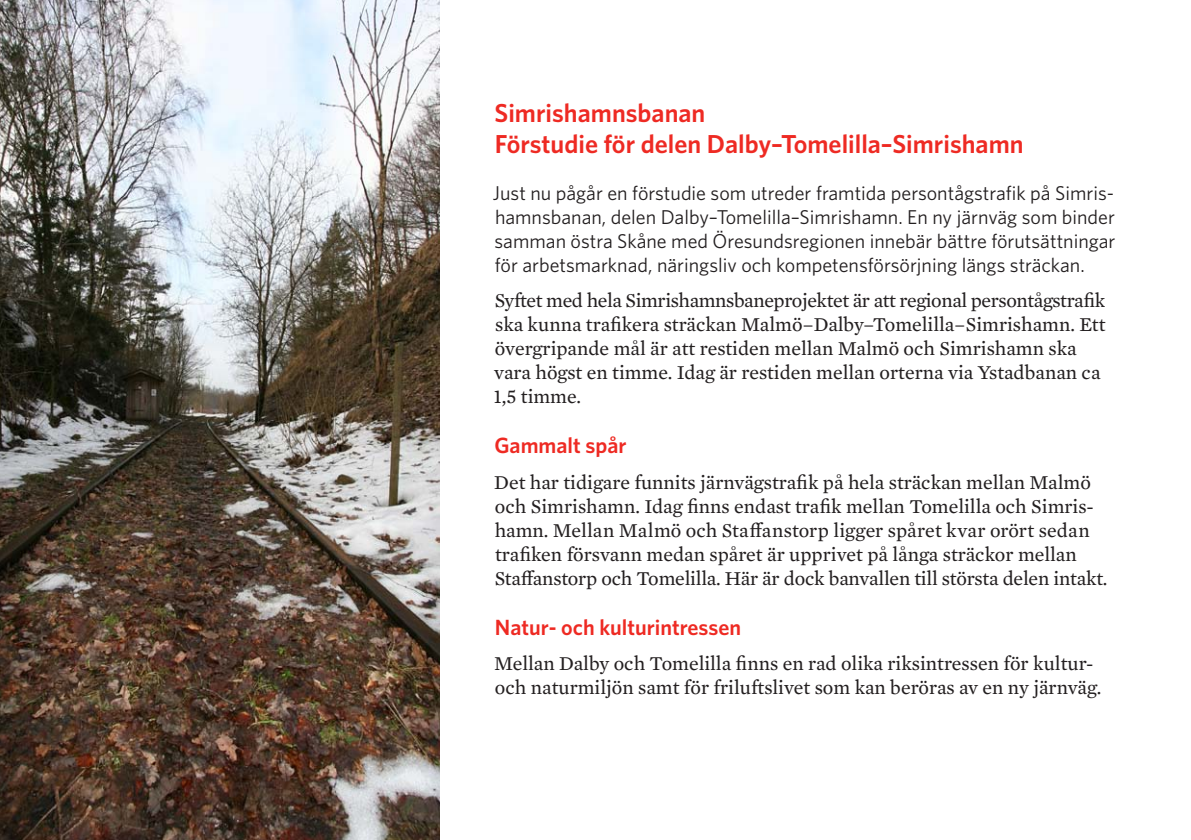
<style>
.page{position:relative;width:1191px;height:840px;background:#fff}
.page>*{position:absolute;margin:0;border:0;box-sizing:border-box;transform-origin:0 0}
.rubrik_nivå_2{font:600 26px/31.2px "Whitney";color:#ee2a23}
.rubrik_nivå_2-2{font:600 22px "Whitney";color:#ee2a23}
.Brödtext_första_styc{font:20px/24px "Mercury Text G2";color:#231f20}
.Ingress{font:20px/24px "Whitney";color:#231f20;text-align:justify}
</style>
<div class="page">
<img style="left:0;top:0;width:439px;height:839px">
<p class="rubrik_nivå_2" style="left:494px;top:96px;width:530px">Simrishamnsbanan<br>Förstudie för delen Dalby–Tomelilla–Simrishamn</p>
<p class="Ingress" style="left:493px;top:180px;width:624px">Just nu pågår en förstudie som utreder framtida persontågstrafik på Simris&shy;hamnsbanan, delen Dalby–Tomelilla–Simrishamn. En ny järnväg som binder samman östra Skåne med Öresundsregionen innebär bättre förutsättningar för arbetsmarknad, näringsliv och kompetensförsörjning längs sträckan.</p>
<p class="Brödtext_första_styc" style="left:494px;top:287px;width:613px">Syftet med hela Simrishamnsbaneprojektet är att regional persontågstrafik ska kunna trafikera sträckan Malmö–Dalby–Tomelilla–Simrishamn. Ett övergripande mål är att restiden mellan Malmö och Simrishamn ska vara högst en timme. Idag är restiden mellan orterna via Ystadbanan ca 1,5 timme.</p>
<p class="rubrik_nivå_2-2" style="left:494px;top:430px;width:134px">Gammalt spår</p>
<p class="Brödtext_första_styc" style="left:494px;top:468px;width:615px">Det har tidigare funnits järnvägstrafik på hela sträckan mellan Malmö och Simrishamn. Idag finns endast trafik mellan Tomelilla och Simris&shy;hamn. Mellan Malmö och Staffanstorp ligger spåret kvar orört sedan trafiken försvann medan spåret är upprivet på långa sträckor mellan Staffanstorp och Tomelilla. Här är dock banvallen till största delen intakt.</p>
<p class="rubrik_nivå_2-2" style="left:495px;top:612px;width:248px">Natur- och kulturintressen</p>
<p class="Brödtext_första_styc" style="left:494px;top:650px;width:609px">Mellan Dalby och Tomelilla finns en rad olika riksintressen för kultur&shy;och naturmiljön samt för friluftslivet som kan beröras av en ny järnväg.</p>
</div>
